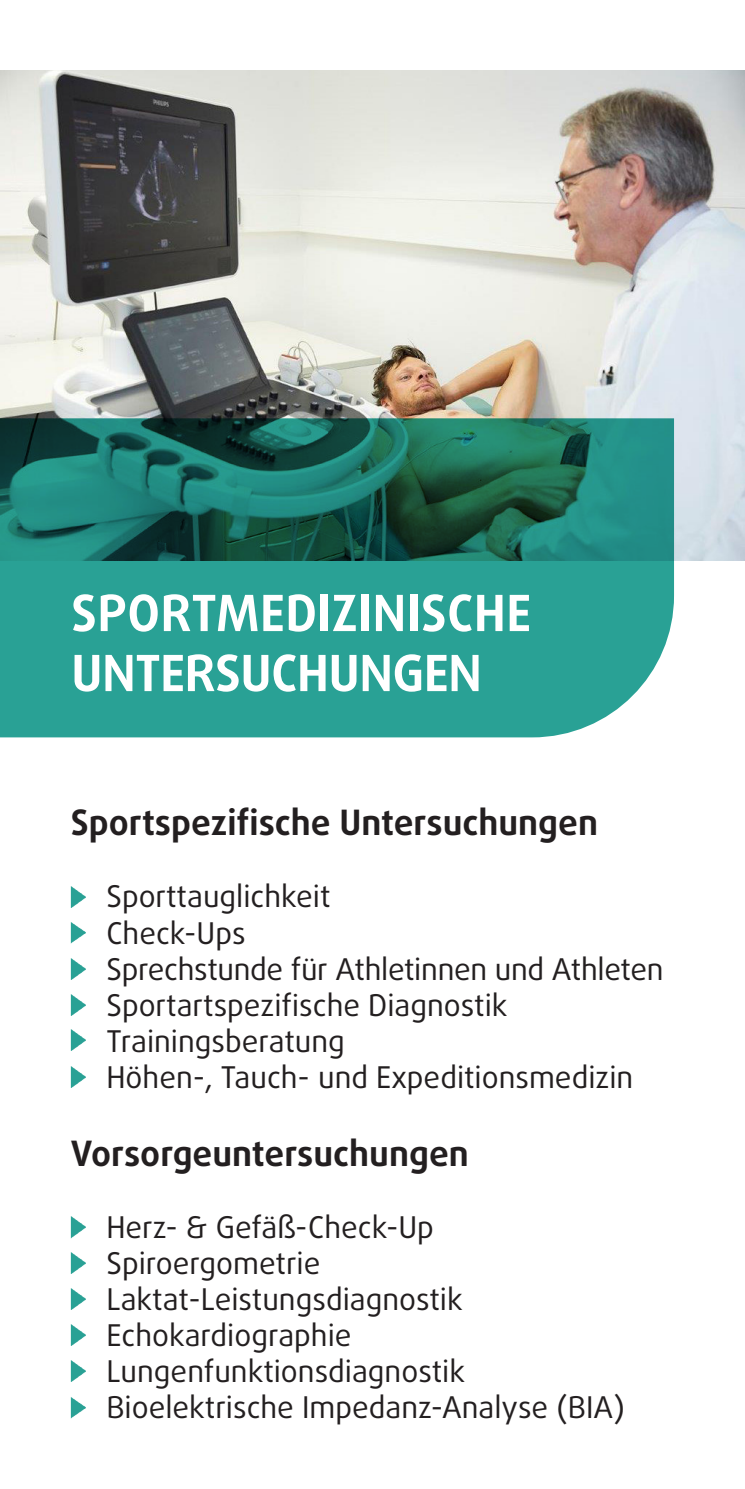
<style>
.page{position:relative;width:745px;height:1489px;background:#fff}
.page>*{position:absolute;margin:0;border:0;box-sizing:border-box;transform-origin:0 0}
.t1{font:700 50px/60px "Daxline Pro";letter-spacing:-.005em;color:#fff}
.t2{font:700 35px "Daxline Pro";color:#231f20}
.t3{font:30px "Daxline Pro";color:#231f20}
</style>
<div class="page">
<img style="left:0;top:71px;width:744px;height:489px">
<svg style="left:0;top:418px;width:673px;height:319px;background:#278b7f"></svg>
<img style="left:71px;top:886px;width:14px;height:21px">
<img style="left:71px;top:922px;width:14px;height:21px">
<img style="left:71px;top:958px;width:14px;height:21px">
<img style="left:71px;top:1029px;width:14px;height:21px">
<img style="left:71px;top:994px;width:14px;height:21px">
<img style="left:71px;top:1066px;width:14px;height:21px">
<img style="left:71px;top:1216px;width:14px;height:22px">
<img style="left:71px;top:1252px;width:14px;height:21px">
<img style="left:71px;top:1288px;width:14px;height:21px">
<img style="left:71px;top:1324px;width:14px;height:21px">
<img style="left:71px;top:1360px;width:14px;height:21px">
<img style="left:71px;top:1397px;width:14px;height:21px">
<p class="t1" style="left:71px;top:583px;width:461px">SPORTMEDIZINISCHE<br>UNTERSUCHUNGEN</p>
<p class="t2" style="left:71px;top:799px;width:528px">Sportspezifische Untersuchungen</p>
<p class="t3" style="left:106px;top:876px;width:225px">Sporttauglichkeit</p>
<p class="t3" style="left:106px;top:912px;width:141px">Check-Ups</p>
<p class="t3" style="left:106px;top:948px;width:558px">Sprechstunde für Athletinnen und Athleten</p>
<p class="t3" style="left:106px;top:984px;width:402px">Sportartspezifische Diagnostik</p>
<p class="t3" style="left:106px;top:1020px;width:240px">Trainingsberatung</p>
<p class="t3" style="left:106px;top:1056px;width:528px">Höhen-, Tauch- und Expeditionsmedizin</p>
<p class="t2" style="left:71px;top:1129px;width:399px">Vorsorgeuntersuchungen</p>
<p class="t3" style="left:106px;top:1206px;width:329px">Herz- &amp; Gefäß-Check-Up</p>
<p class="t3" style="left:106px;top:1242px;width:215px">Spiroergometrie</p>
<p class="t3" style="left:106px;top:1278px;width:357px">Laktat-Leistungsdiagnostik</p>
<p class="t3" style="left:106px;top:1314px;width:246px">Echokardiographie</p>
<p class="t3" style="left:106px;top:1350px;width:360px">Lungenfunktionsdiagnostik</p>
<p class="t3" style="left:106px;top:1386px;width:519px">Bioelektrische Impedanz-Analyse (BIA)</p>
</div>
